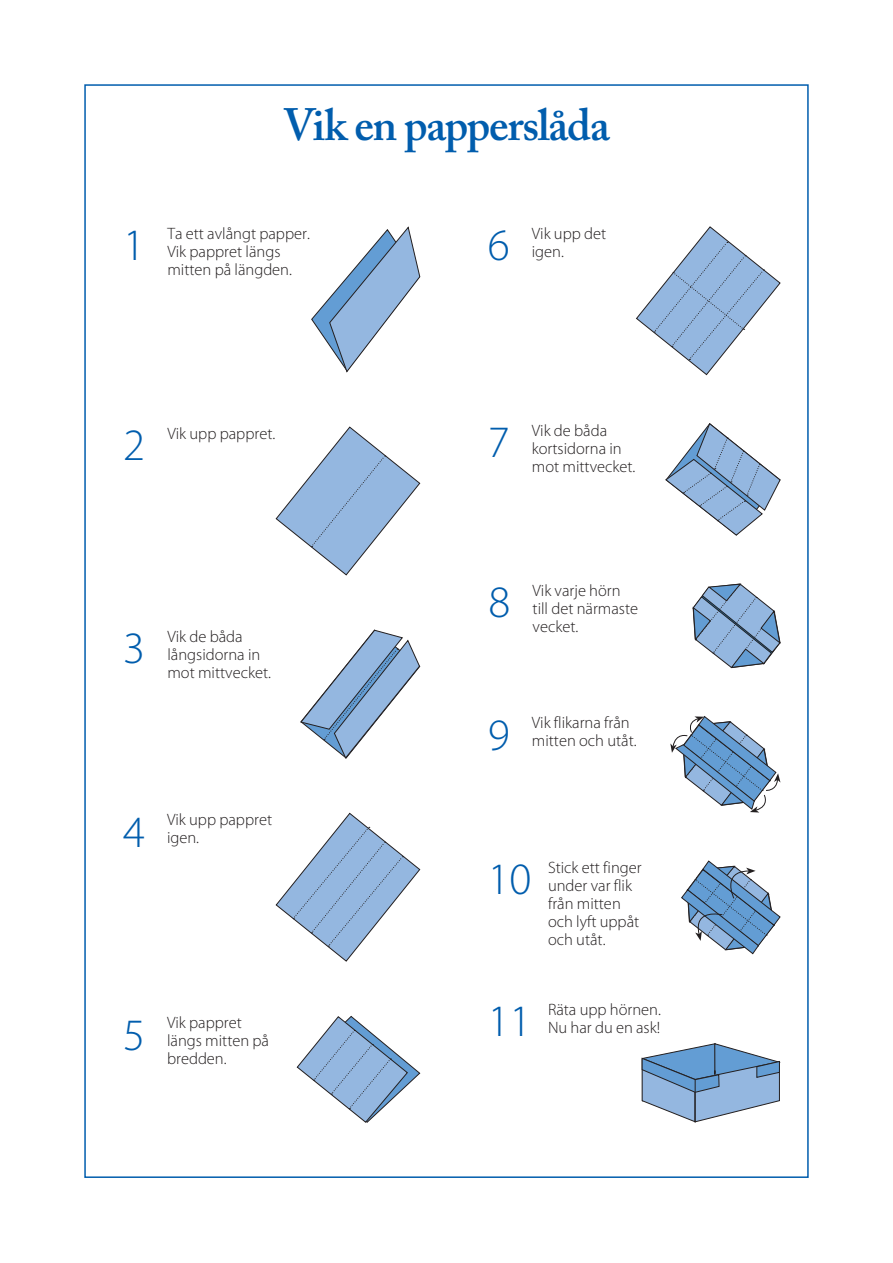
<style>
.page{position:relative;width:893px;height:1263px;background:#fff}
.page>*{position:absolute;margin:0;border:0;box-sizing:border-box;transform-origin:0 0}
.t1{font:600 45px "Adobe Caslon Pro";letter-spacing:-.03em;color:#015dad}
.t2{font:300 45px "Myriad Pro";color:#015dad}
.t3{font:300 16.5px/18px "Myriad Pro";color:#231f20}
</style>
<div class="page">
<svg style="left:311px;top:226px;width:110px;height:147px"></svg>
<svg style="left:275px;top:426px;width:146px;height:150px"></svg>
<svg style="left:300px;top:629px;width:121px;height:130px"></svg>
<svg style="left:275px;top:812px;width:146px;height:150px"></svg>
<svg style="left:296px;top:1015px;width:125px;height:108px"></svg>
<svg style="left:636px;top:226px;width:145px;height:150px"></svg>
<svg style="left:665px;top:423px;width:116px;height:113px"></svg>
<svg style="left:692px;top:583px;width:89px;height:85px"></svg>
<svg style="left:670px;top:716px;width:110px;height:96px"></svg>
<svg style="left:681px;top:860px;width:100px;height:95px"></svg>
<svg style="left:641px;top:1043px;width:140px;height:80px"></svg>
<h1 class="t2" style="left:123px;top:220px;width:23px">1</h1>
<h1 class="t1" style="left:283px;top:98px;width:328px">Vik en papperslåda</h1>
<p class="t3" style="left:167px;top:225px;width:144px">Ta ett avlångt papper.<br>Vik pappret längs mitten på längden.</p>
<h1 class="t2" style="left:488px;top:220px;width:23px">6</h1>
<p class="t3" style="left:532px;top:225px;width:76px">Vik upp det</p>
<p class="t3" style="left:532px;top:243px;width:34px">igen.</p>
<h1 class="t2" style="left:123px;top:421px;width:23px">2</h1>
<p class="t3" style="left:167px;top:425px;width:109px">Vik upp pappret.</p>
<h1 class="t2" style="left:488px;top:417px;width:23px">7</h1>
<p class="t3" style="left:532px;top:421px;width:105px">Vik de båda kortsidorna in mot mittvecket.</p>
<h1 class="t2" style="left:123px;top:624px;width:23px">3</h1>
<p class="t3" style="left:167px;top:628px;width:105px">Vik de båda långsidorna in mot mittvecket.</p>
<h1 class="t2" style="left:489px;top:578px;width:23px">8</h1>
<p class="t3" style="left:533px;top:582px;width:107px">Vik varje hörn till det närmaste vecket.</p>
<h1 class="t2" style="left:488px;top:710px;width:23px">9</h1>
<p class="t3" style="left:532px;top:714px;width:99px">Vik flikarna från</p>
<p class="t3" style="left:532px;top:732px;width:106px">mitten och utåt.</p>
<h1 class="t2" style="left:123px;top:807px;width:23px">4</h1>
<p class="t3" style="left:167px;top:811px;width:107px">Vik upp pappret</p>
<p class="t3" style="left:167px;top:829px;width:34px">igen.</p>
<h1 class="t2" style="left:488px;top:855px;width:45px">10</h1>
<p class="t3" style="left:548px;top:859px;width:95px">Stick ett finger under var flik från mitten och lyft uppåt och utåt.</p>
<h1 class="t2" style="left:123px;top:1010px;width:23px">5</h1>
<p class="t3" style="left:167px;top:1014px;width:104px">Vik pappret längs mitten på bredden.</p>
<h1 class="t2" style="left:488px;top:996px;width:45px">11</h1>
<p class="t3" style="left:548px;top:1000px;width:114px">Räta upp hörnen.</p>
<p class="t3" style="left:548px;top:1018px;width:114px">Nu har du en ask!</p>
</div>
